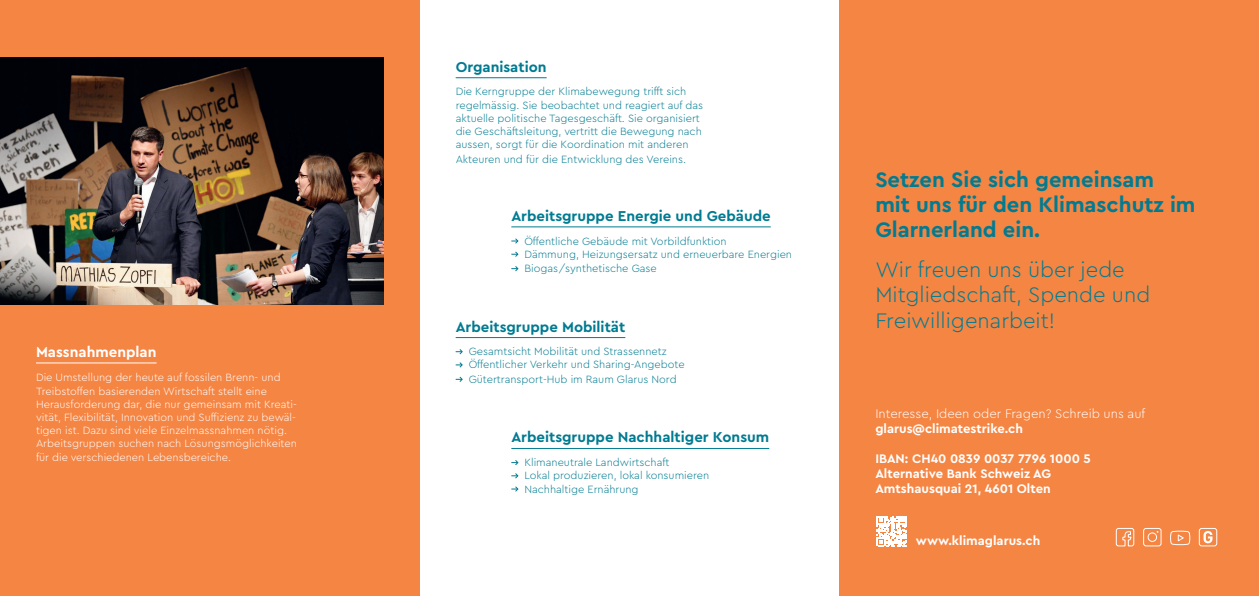
<style>
.page{position:relative;width:1259px;height:596px;background:#fff}
.page>*{position:absolute;margin:0;border:0;box-sizing:border-box;transform-origin:0 0}
.t1{font:300 22px/25px "Cera PRO";color:#007b91}
.t2{font:700 22px/25px "Cera PRO";color:#007b91}
.t3{font:700 15px "Cera PRO";color:#007b91}
.t4{font:700 15px "Cera PRO";color:#fff}
.t5{font:700 13px/15px "Cera PRO";color:#fff}
.t6{font:300 13px "Cera PRO";color:#fff}
.t7{font:300 11px/13.2px "Cera PRO";color:#007b91}
.t8{font:300 11px/13.2px "Cera PRO";color:#fff}
</style>
<div class="page">
<div style="left:0;top:0;width:420px;height:595px;background:#f58543"></div>
<hr style="left:36px;top:362px;width:121px;height:1px;background:#fff">
<img style="left:0;top:57px;width:384px;height:247px">
<div style="left:839px;top:0;width:420px;height:595px;background:#f58543"></div>
<div style="left:1143px;top:527px;width:18px;height:19px;border:1px solid #fff;border-radius:2px"></div>
<div style="left:1147px;top:532px;width:10px;height:9px;border:1px solid #fff;border-radius:50%"></div>
<svg style="left:1115px;top:527px;width:19px;height:19px"></svg>
<svg style="left:1170px;top:530px;width:20px;height:15px"></svg>
<svg style="left:1203px;top:531px;width:9px;height:12px"></svg>
<div style="left:1198px;top:527px;width:19px;height:19px;border:1px solid #fff;border-radius:2px"></div>
<svg style="left:876px;top:516px;width:31px;height:30px"></svg>
<hr style="left:456px;top:77px;width:90px;height:1px;background:#007b91">
<hr style="left:511px;top:226px;width:260px;height:1px;background:#007b91">
<svg style="left:511px;top:238px;width:7px;height:6px"></svg>
<svg style="left:511px;top:251px;width:7px;height:6px"></svg>
<svg style="left:511px;top:266px;width:7px;height:5px"></svg>
<hr style="left:456px;top:337px;width:169px;height:1px;background:#007b91">
<svg style="left:456px;top:349px;width:7px;height:5px"></svg>
<svg style="left:456px;top:362px;width:7px;height:5px"></svg>
<svg style="left:456px;top:376px;width:7px;height:6px"></svg>
<hr style="left:511px;top:447px;width:258px;height:1px;background:#007b91">
<svg style="left:511px;top:460px;width:7px;height:5px"></svg>
<svg style="left:511px;top:473px;width:7px;height:5px"></svg>
<svg style="left:511px;top:486px;width:7px;height:5px"></svg>
<h2 class="t4" style="left:36px;top:342px;width:122px">Massnahmenplan</h2>
<p class="t8" style="left:36px;top:370px;width:262px">Die Umstellung der heute auf fossilen Brenn- und Treibstoffen basierenden Wirtschaft stellt eine Herausforderung dar, die nur gemeinsam mit Kreati&shy;vität, Flexibilität, Innovation und Suffizienz zu bewäl&shy;tigen ist. Dazu sind viele Einzelmassnahmen nötig.<br>Arbeitsgruppen suchen nach Lösungsmöglichkeiten für die verschiedenen Lebensbereiche.</p>
<h2 class="t3" style="left:456px;top:57px;width:92px">Organisation</h2>
<p class="t7" style="left:456px;top:85px;width:249px">Die Kerngruppe der Klimabewegung trifft sich regelmässig. Sie beobachtet und reagiert auf das aktuelle politische Tagesgeschäft. Sie organisiert die Geschäftsleitung, vertritt die Bewegung nach aussen, sorgt für die Koordination mit anderen</p>
<p class="t7" style="left:456px;top:152px;width:232px">Akteuren und für die Entwicklung des Vereins.</p>
<h2 class="t3" style="left:511px;top:206px;width:261px">Arbeitsgruppe Energie und Gebäude</h2>
<p class="t7" style="left:524px;top:233px;width:269px">Öffentliche Gebäude mit Vorbildfunktion<br>Dämmung, Heizungsersatz und erneuerbare Energien</p>
<p class="t7" style="left:524px;top:261px;width:134px">Biogas/synthetische Gase</p>
<h2 class="t3" style="left:456px;top:316px;width:171px">Arbeitsgruppe Mobilität</h2>
<p class="t7" style="left:469px;top:344px;width:218px">Gesamtsicht Mobilität und Strassennetz<br>Öffentlicher Verkehr und Sharing-Angebote</p>
<p class="t7" style="left:469px;top:372px;width:209px">Gütertransport-Hub im Raum Glarus Nord</p>
<h2 class="t3" style="left:511px;top:427px;width:259px">Arbeitsgruppe Nachhaltiger Konsum</h2>
<p class="t7" style="left:524px;top:455px;width:186px">Klimaneutrale Landwirtschaft<br>Lokal produzieren, lokal konsumieren<br>Nachhaltige Ernährung</p>
<h1 class="t2" style="left:875px;top:166px;width:322px">Setzen Sie sich gemeinsam<br>mit uns für den Klimaschutz im<br>Glarnerland ein.</h1>
<h1 class="t1" style="left:875px;top:256px;width:276px">Wir freuen uns über jede<br>Mitgliedschaft, Spende und<br>Freiwilligenarbeit!</h1>
<p class="t6" style="left:875px;top:404px;width:271px">Interesse, Ideen oder Fragen? Schreib uns auf</p>
<p class="t5" style="left:875px;top:420px;width:149px">glarus@climatestrike.ch</p>
<p class="t5" style="left:875px;top:450px;width:217px">IBAN: CH40 0839 0037 7796 1000 5<br>Alternative Bank Schweiz AG<br>Amtshausquai 21, 4601 Olten</p>
<p class="t5" style="left:916px;top:532px;width:126px">www.klimaglarus.ch</p>
</div>
